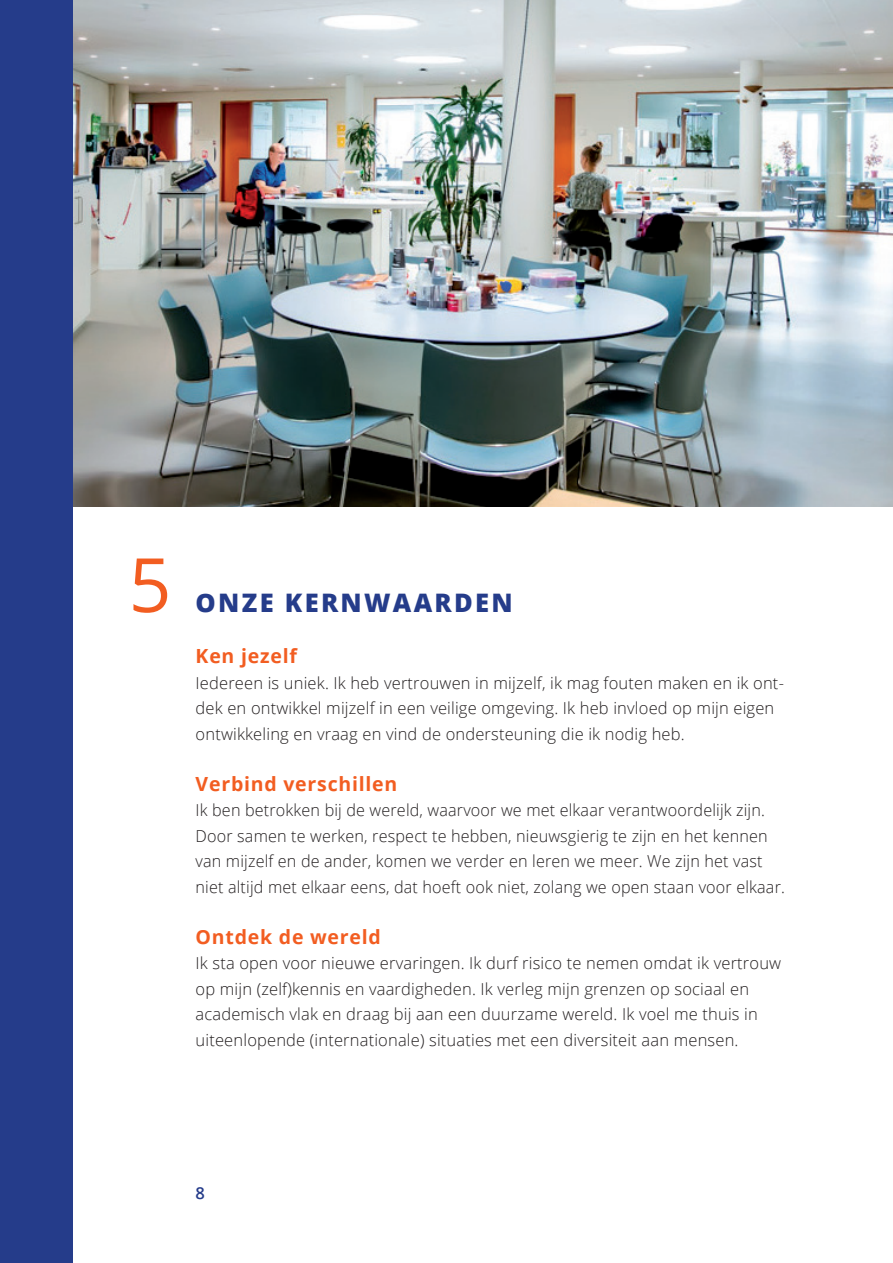
<style>
.page{position:relative;width:893px;height:1263px;background:#fff}
.page>*{position:absolute;margin:0;border:0;box-sizing:border-box;transform-origin:0 0}
.t1{font:75px "Open Sans";color:#f25d21}
.t2{font:800 25.5px "Open Sans";letter-spacing:.09em;color:#253c8a}
.t3{font:700 19.5px "Open Sans";letter-spacing:.04em;color:#f25d21}
.t4{font:300 16.5px/25.5px "Open Sans";letter-spacing:.01em;color:#231f20}
.t5{font:600 16.5px "Open Sans";color:#253c8a}
</style>
<div class="page">
<img style="left:73px;top:0;width:820px;height:506px">
<div style="left:0;top:0;width:73px;height:1263px;background:#253c8a"></div>
<h1 class="t1" style="left:129px;top:533px;width:44px">5</h1>
<h2 class="t2" style="left:196px;top:583px;width:319px">ONZE KERNWAARDEN</h2>
<p class="t3" style="left:196px;top:642px;width:103px">Ken jezelf</p>
<p class="t4" style="left:196px;top:669px;width:590px">Iedereen is uniek. Ik heb vertrouwen in mijzelf, ik mag fouten maken en ik ont&shy;dek en ontwikkel mijzelf in een veilige omgeving. Ik heb invloed op mijn eigen ontwikkeling en vraag en vind de ondersteuning die ik nodig heb.</p>
<p class="t3" style="left:196px;top:770px;width:203px">Verbind verschillen</p>
<p class="t4" style="left:196px;top:797px;width:591px">Ik ben betrokken bij de wereld, waarvoor we met elkaar verantwoordelijk zijn.<br>Door samen te werken, respect te hebben, nieuwsgierig te zijn en het kennen van mijzelf en de ander, komen we verder en leren we meer. We zijn het vast niet altijd met elkaar eens, dat hoeft ook niet, zolang we open staan voor elkaar.</p>
<p class="t3" style="left:196px;top:923px;width:187px">Ontdek de wereld</p>
<p class="t4" style="left:196px;top:950px;width:587px">Ik sta open voor nieuwe ervaringen. Ik durf risico te nemen omdat ik vertrouw op mijn (zelf)kennis en vaardigheden. Ik verleg mijn grenzen op sociaal en academisch vlak en draag bij aan een duurzame wereld. Ik voel me thuis in uiteenlopende (internationale) situaties met een diversiteit aan mensen.</p>
<p class="t5" style="left:196px;top:1181px;width:11px">8</p>
</div>
